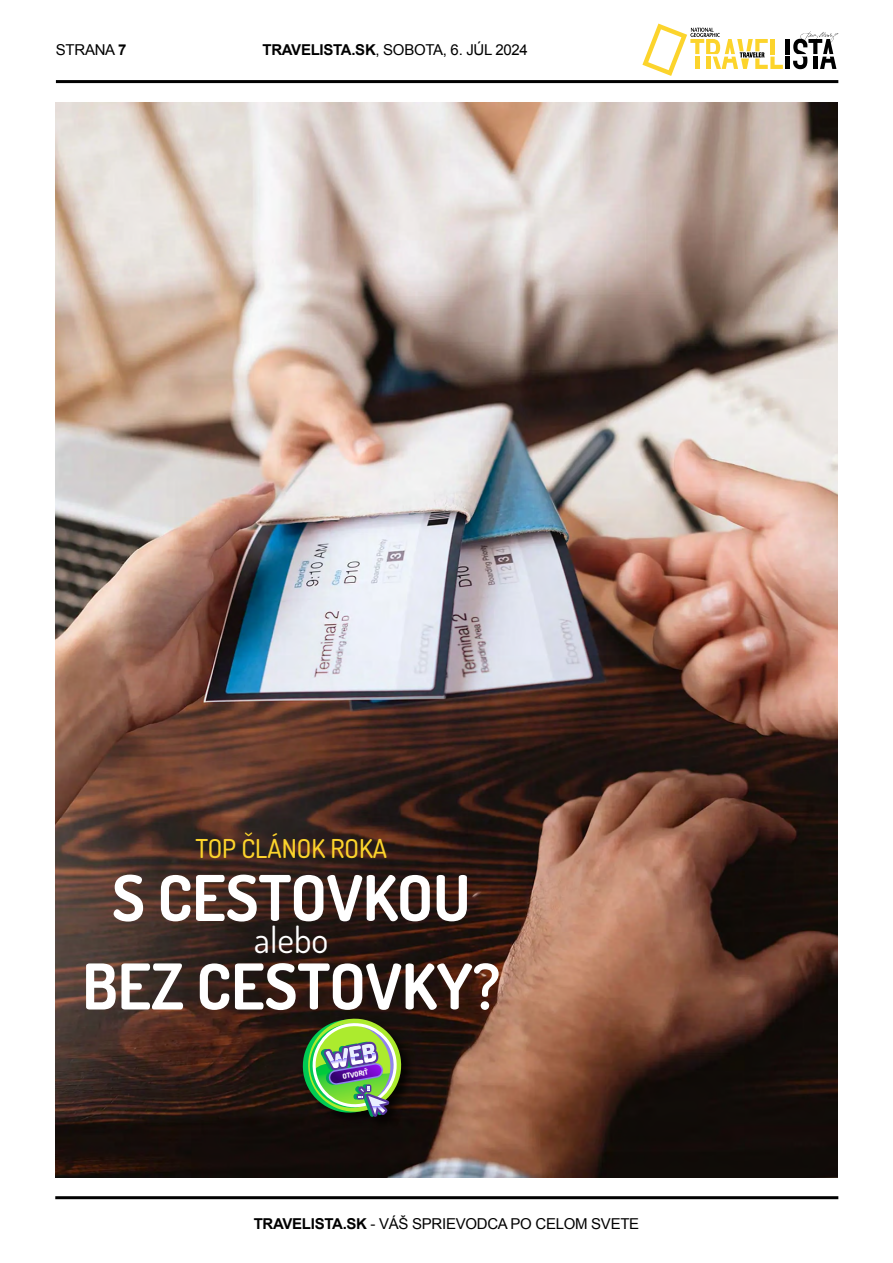
<style>
.page{position:relative;width:893px;height:1263px;background:#fff}
.page>*{position:absolute;margin:0;border:0;box-sizing:border-box;transform-origin:0 0}
.t1{font:700 63px "Dosis";color:#fff}
.t2{font:36px "Dosis";color:#fff}
.NADPIS{font:500 26.1px "Dosis";color:#fcd42c}
.t3{font:15px "Arial";letter-spacing:-.02em;color:#000}
.t4{font:800 7.05px "Dosis";color:#fff}
.s1{font-weight:700}
</style>
<div class="page">
<img style="left:55px;top:102px;width:783px;height:1075px">
<div style="left:301px;top:1017px;width:114px;height:113px;background:#000;opacity:.75"></div>
<hr style="left:786px;top:39px;width:4px;height:15px;background:#000">
<hr style="left:786px;top:57px;width:4px;height:12px;background:#000">
<svg style="left:642px;top:24px;width:141px;height:52px"></svg>
<svg style="left:793px;top:31px;width:46px;height:38px"></svg>
<hr style="left:56px;top:80px;width:782px;height:3px;background:#000">
<hr style="left:55px;top:1196px;width:783px;height:3px;background:#000">
<img style="left:299px;top:1015px;width:106px;height:102px">
<p class="t3" style="left:56px;top:40px;width:72px">STRANA <span class="s1">7</span></p>
<p class="t3" style="left:262px;top:40px;width:267px"><span class="s1">TRAVELISTA.SK</span>, SOBOTA, 6. JÚL 2024</p>
<p class="NADPIS" style="left:195px;top:829px;width:193px">TOP ČLÁNOK ROKA</p>
<p class="t1" style="left:112px;top:851px;width:360px">S CESTOVKOU</p>
<p class="t2" style="left:254px;top:914px;width:76px">alebo</p>
<p class="t1" style="left:82px;top:940px;width:419px">BEZ CESTOVKY?</p>
<p class="t4" style="left:342px;top:1071px;width:28px;rotate:-10deg">OTVORIŤ</p>
<p class="t3" style="left:254px;top:1214px;width:387px"><span class="s1">TRAVELISTA.SK</span> - VÁŠ SPRIEVODCA PO CELOM SVETE</p>
</div>
